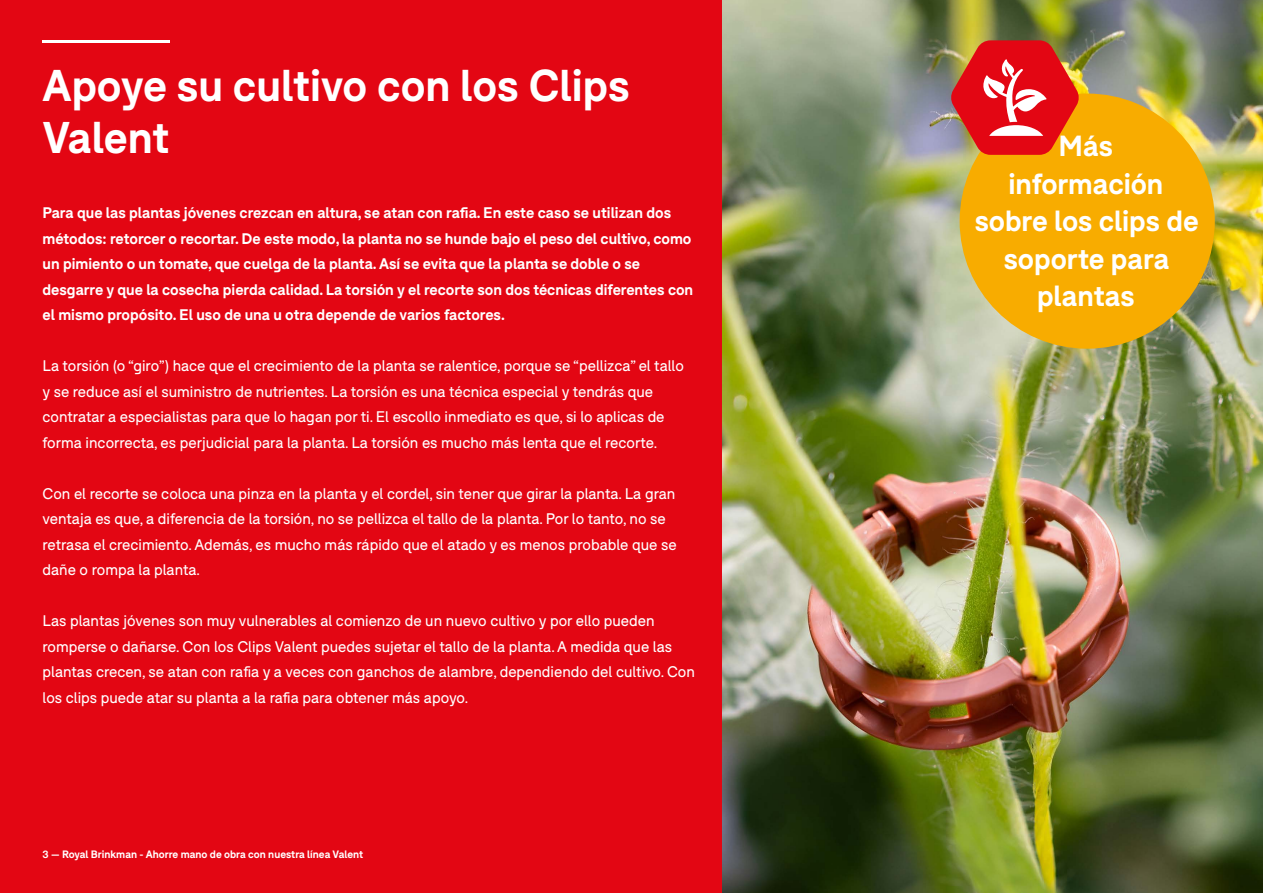
<style>
.page{position:relative;width:1263px;height:893px;background:#fff}
.page>*{position:absolute;margin:0;border:0;box-sizing:border-box;transform-origin:0 0}
.t1{font:700 43.5px/52.2px "F37 Bolton";color:#fff}
.t2{font:700 28.5px/37.5px "F37 Bolton";color:#fff;text-align:center}
.t3{font:15px/25.5px "F37 Bolton";color:#fff}
.t4{font:700 15px/25.5px "F37 Bolton";color:#fff}
.t5{font:700 10.5px "F37 Bolton";color:#fff}
</style>
<div class="page">
<div style="left:0;top:0;width:727px;height:893px;background:#e30613"></div>
<hr style="left:43px;top:40px;width:127px;height:3px;background:#fff">
<img style="left:723px;top:0;width:540px;height:893px">
<div style="left:960px;top:94px;width:255px;height:255px;background:#f8ac00;border-radius:50%"></div>
<svg style="left:950px;top:40px;width:129px;height:115px;background:#da4539"></svg>
<h1 class="t1" style="left:43px;top:60px;width:589px">Apoye su cultivo con los Clips<br>Valent</h1>
<p class="t4" style="left:43px;top:200px;width:652px">Para que las plantas jóvenes crezcan en altura, se atan con rafia. En este caso se utilizan dos métodos: retorcer o recortar. De este modo, la planta no se hunde bajo el peso del cultivo, como un pimiento o un tomate, que cuelga de la planta. Así se evita que la planta se doble o se desgarre y que la cosecha pierda calidad. La torsión y el recorte son dos técnicas diferentes con el mismo propósito. El uso de una u otra depende de varios factores.</p>
<p class="t3" style="left:43px;top:353px;width:643px">La torsión (o “giro”) hace que el crecimiento de la planta se ralentice, porque se “pellizca” el tallo y se reduce así el suministro de nutrientes. La torsión es una técnica especial y tendrás que contratar a especialistas para que lo hagan por ti. El escollo inmediato es que, si lo aplicas de forma incorrecta, es perjudicial para la planta. La torsión es mucho más lenta que el recorte.</p>
<p class="t3" style="left:43px;top:481px;width:636px">Con el recorte se coloca una pinza en la planta y el cordel, sin tener que girar la planta. La gran ventaja es que, a diferencia de la torsión, no se pellizca el tallo de la planta. Por lo tanto, no se retrasa el crecimiento. Además, es mucho más rápido que el atado y es menos probable que se dañe o rompa la planta.</p>
<p class="t3" style="left:43px;top:608px;width:654px">Las plantas jóvenes son muy vulnerables al comienzo de un nuevo cultivo y por ello pueden romperse o dañarse. Con los Clips Valent puedes sujetar el tallo de la planta. A medida que las plantas crecen, se atan con rafia y a veces con ganchos de alambre, dependiendo del cultivo. Con los clips puede atar su planta a la rafia para obtener más apoyo.</p>
<p class="t5" style="left:43px;top:848px;width:322px">3 — Royal Brinkman - Ahorre mano de obra con nuestra línea Valent</p>
<h2 class="t2" style="left:975px;top:128px;width:225px">Más<br>información sobre los clips de soporte para plantas</h2>
</div>
